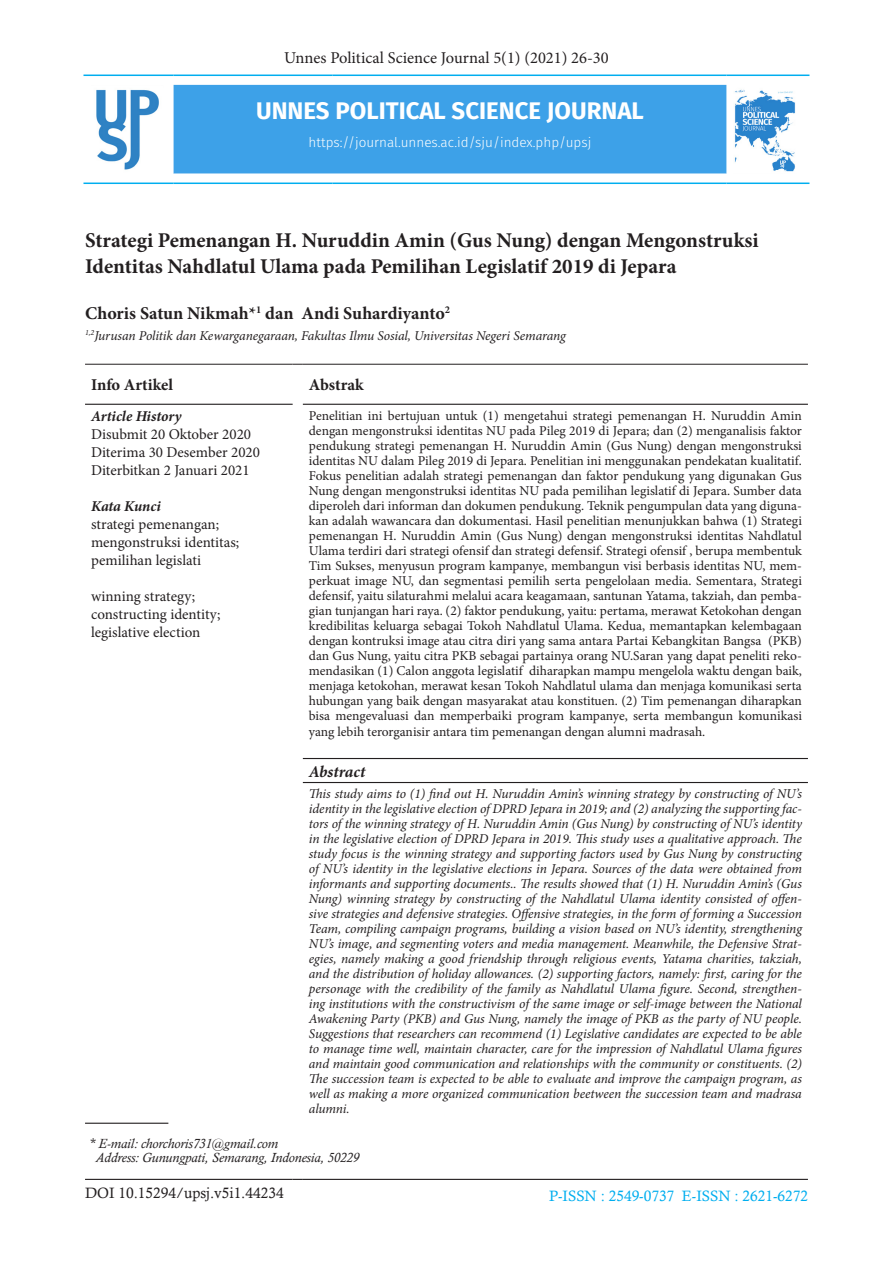
<style>
.page{position:relative;width:893px;height:1263px;background:#fff}
.page>*{position:absolute;margin:0;border:0;box-sizing:border-box;transform-origin:0 0}
.t1{font:700 24px "Fira Sans";color:#fff}
.JUDUL{font:700 21px/25.2px "Minion Pro";color:#231f20}
.Nama_Penulis{font:700 18px "Minion Pro";color:#231f20}
.t2{font:16.5px "Minion Pro";color:#231f20}
.JUDUL-2{font:700 16.5px "Minion Pro";letter-spacing:-.005em;color:#231f20}
.JUDUL-3{font:italic 700 16.5px "Minion Pro";letter-spacing:-.005em;color:#231f20}
.JUDUL-4{font:15px/18px "Minion Pro";color:#231f20}
.t3{font:15px "Calisto";color:#00aeef}
.t4{font:15px "Calisto";color:#231f20}
.JUDUL-5{font:italic 700 15px "Minion Pro";letter-spacing:-.005em;color:#231f20}
.Isi_Abstrak_Inggris{font:italic 13.5px/15px "Minion Pro";letter-spacing:-.005em;color:#231f20;text-align:justify}
.Isi_Abstrak_Indo{font:13.5px/15px "Minion Pro";color:#231f20;text-align:justify}
.Sekolah___Diterima{font:italic 13.5px "Minion Pro";letter-spacing:-.01em;color:#231f20}
.t5{font:italic 13.5px "Calisto";color:#231f20}
.t6{font:300 13.5px "Fira Sans";color:#fff}
</style>
<div class="page">
<div style="left:174px;top:85px;width:552px;height:89px;background:#3da1e8"></div>
<svg style="left:174px;top:182px;width:552px;height:1px"></svg>
<hr style="left:83px;top:75px;width:91px;height:1px;background:#00aeef">
<hr style="left:83px;top:183px;width:91px;height:1px;background:#00aeef">
<hr style="left:174px;top:75px;width:159px;height:1px;background:#00aeef">
<hr style="left:333px;top:75px;width:393px;height:1px;background:#00aeef">
<hr style="left:726px;top:75px;width:83px;height:1px;background:#00aeef">
<hr style="left:726px;top:183px;width:83px;height:1px;background:#00aeef">
<hr style="left:174px;top:183px;width:159px;height:1px;background:#00aeef">
<hr style="left:333px;top:183px;width:393px;height:1px;background:#00aeef">
<img style="left:734px;top:89px;width:62px;height:83px">
<img style="left:96px;top:89px;width:63px;height:81px">
<hr style="left:85px;top:364px;width:208px;height:1px;background:#231f20">
<hr style="left:303px;top:364px;width:505px;height:1px;background:#231f20">
<hr style="left:85px;top:404px;width:208px;height:1px;background:#231f20">
<hr style="left:303px;top:404px;width:505px;height:1px;background:#231f20">
<hr style="left:85px;top:1179px;width:208px;height:1px;background:#231f20">
<hr style="left:303px;top:1179px;width:505px;height:1px;background:#231f20">
<hr style="left:303px;top:758px;width:505px;height:1px;background:#231f20">
<hr style="left:303px;top:782px;width:505px;height:1px;background:#231f20">
<hr style="left:85px;top:1123px;width:83px;height:1px;background:#231f20">
<p class="t2" style="left:284px;top:47px;width:326px">Unnes Political Science Journal 5(1) (2021) 26-30</p>
<h1 class="t1" style="left:256px;top:90px;width:389px">UNNES POLITICAL SCIENCE JOURNAL</h1>
<p class="t6" style="left:309px;top:132px;width:284px">https://journal.unnes.ac.id/sju/index.php/upsj</p>
<p class="JUDUL" style="left:85px;top:228px;width:675px">Strategi Pemenangan H. Nuruddin Amin (Gus Nung) dengan Mengonstruksi<br>Identitas Nahdlatul Ulama pada Pemilihan Legislatif 2019 di Jepara</p>
<p class="Nama_Penulis" style="left:85px;top:301px;width:367px">Choris Satun Nikmah*<sup>1</sup> dan Andi Suhardiyanto<sup>2</sup></p>
<p class="Sekolah___Diterima" style="left:85px;top:326px;width:482px"><sup>1,2</sup>Jurusan Politik dan Kewarganegaraan, Fakultas Ilmu Sosial, Universitas Negeri Semarang</p>
<p class="JUDUL-2" style="left:91px;top:373px;width:83px">Info Artikel</p>
<p class="JUDUL-2" style="left:309px;top:373px;width:56px">Abstrak</p>
<p class="JUDUL-5" style="left:91px;top:406px;width:92px">Article History</p>
<p class="JUDUL-4" style="left:91px;top:425px;width:162px">Disubmit 20 Oktober 2020</p>
<p class="JUDUL-4" style="left:91px;top:443px;width:170px">Diterima 30 Desember 2020</p>
<p class="JUDUL-4" style="left:91px;top:461px;width:160px">Diterbitkan 2 Januari 2021</p>
<p class="JUDUL-5" style="left:91px;top:496px;width:71px">Kata Kunci</p>
<p class="JUDUL-4" style="left:91px;top:515px;width:150px">strategi pemenangan; mengonstruksi identitas; pemilihan legislati</p>
<p class="JUDUL-4" style="left:91px;top:587px;width:106px">winning strategy;</p>
<p class="JUDUL-4" style="left:91px;top:605px;width:131px">constructing identity;</p>
<p class="JUDUL-4" style="left:91px;top:623px;width:111px">legislative election</p>
<p class="Isi_Abstrak_Indo" style="left:309px;top:408px;width:495px">Penelitian ini bertujuan untuk (1) mengetahui strategi pemenangan H. Nuruddin Amin dengan mengonstruksi identitas NU pada Pileg 2019 di Jepara; dan (2) menganalisis faktor pendukung strategi pemenangan H. Nuruddin Amin (Gus Nung) dengan mengonstruksi identitas NU dalam Pileg 2019 di Jepara. Penelitian ini menggunakan pendekatan kualitatif.<br>Fokus penelitian adalah strategi pemenangan dan faktor pendukung yang digunakan Gus Nung dengan mengonstruksi identitas NU pada pemilihan legislatif di Jepara. Sumber data diperoleh dari informan dan dokumen pendukung. Teknik pengumpulan data yang diguna&shy;kan adalah wawancara dan dokumentasi. Hasil penelitian menunjukkan bahwa (1) Strategi pemenangan H. Nuruddin Amin (Gus Nung) dengan mengonstruksi identitas Nahdlatul Ulama terdiri dari strategi ofensif dan strategi defensif. Strategi ofensif , berupa membentuk Tim Sukses, menyusun program kampanye, membangun visi berbasis identitas NU, mem&shy;perkuat image NU, dan segmentasi pemilih serta pengelolaan media. Sementara, Strategi defensif, yaitu silaturahmi melalui acara keagamaan, santunan Yatama, takziah, dan pemba&shy;gian tunjangan hari raya. (2) faktor pendukung, yaitu: pertama, merawat Ketokohan dengan kredibilitas keluarga sebagai Tokoh Nahdlatul Ulama. Kedua, memantapkan kelembagaan dengan kontruksi image atau citra diri yang sama antara Partai Kebangkitan Bangsa (PKB) dan Gus Nung, yaitu citra PKB sebagai partainya orang NU.Saran yang dapat peneliti reko&shy;mendasikan (1) Calon anggota legislatif diharapkan mampu mengelola waktu dengan baik, menjaga ketokohan, merawat kesan Tokoh Nahdlatul ulama dan menjaga komunikasi serta hubungan yang baik dengan masyarakat atau konstituen. (2) Tim pemenangan diharapkan bisa mengevaluasi dan memperbaiki program kampanye, serta membangun komunikasi yang lebih terorganisir antara tim pemenangan dengan alumni madrasah.</p>
<p class="JUDUL-3" style="left:309px;top:759px;width:58px">Abstract</p>
<p class="Isi_Abstrak_Inggris" style="left:309px;top:786px;width:495px">This study aims to (1) find out H. Nuruddin Amin’s winning strategy by constructing of NU’s identity in the legislative election of DPRD Jepara in 2019; and (2) analyzing the supporting fac&shy;tors of the winning strategy of H. Nuruddin Amin (Gus Nung) by constructing of NU’s identity in the legislative election of DPRD Jepara in 2019. This study uses a qualitative approach. The study focus is the winning strategy and supporting factors used by Gus Nung by constructing of NU’s identity in the legislative elections in Jepara. Sources of the data were obtained from informants and supporting documents.. The results showed that (1) H. Nuruddin Amin’s (Gus Nung) winning strategy by constructing of the Nahdlatul Ulama identity consisted of offen&shy;sive strategies and defensive strategies. Offensive strategies, in the form of forming a Succession Team, compiling campaign programs, building a vision based on NU’s identity, strengthening NU’s image, and segmenting voters and media management. Meanwhile, the Defensive Strat&shy;egies, namely making a good friendship through religious events, Yatama charities, takziah, and the distribution of holiday allowances. (2) supporting factors, namely: first, caring for the personage with the credibility of the family as Nahdlatul Ulama figure. Second, strengthen&shy;ing institutions with the constructivism of the same image or self-image between the National Awakening Party (PKB) and Gus Nung, namely the image of PKB as the party of NU people.<br>Suggestions that researchers can recommend (1) Legislative candidates are expected to be able to manage time well, maintain character, care for the impression of Nahdlatul Ulama figures and maintain good communication and relationships with the community or constituents. (2)<br>The succession team is expected to be able to evaluate and improve the campaign program, as well as making a more organized communication beetween the succession team and madrasa alumni.</p>
<p class="t5" style="left:89px;top:1136px;width:190px">* E-mail: chorchoris731@gmail.com</p>
<p class="t5" style="left:96px;top:1149px;width:265px">Address: Gunungpati, Semarang, Indonesia, 50229</p>
<p class="t4" style="left:85px;top:1184px;width:200px">DOI 10.15294/upsj.v5i1.44234</p>
<p class="t3" style="left:549px;top:1187px;width:260px">P-ISSN : 2549-0737 E-ISSN : 2621-6272</p>
</div>
